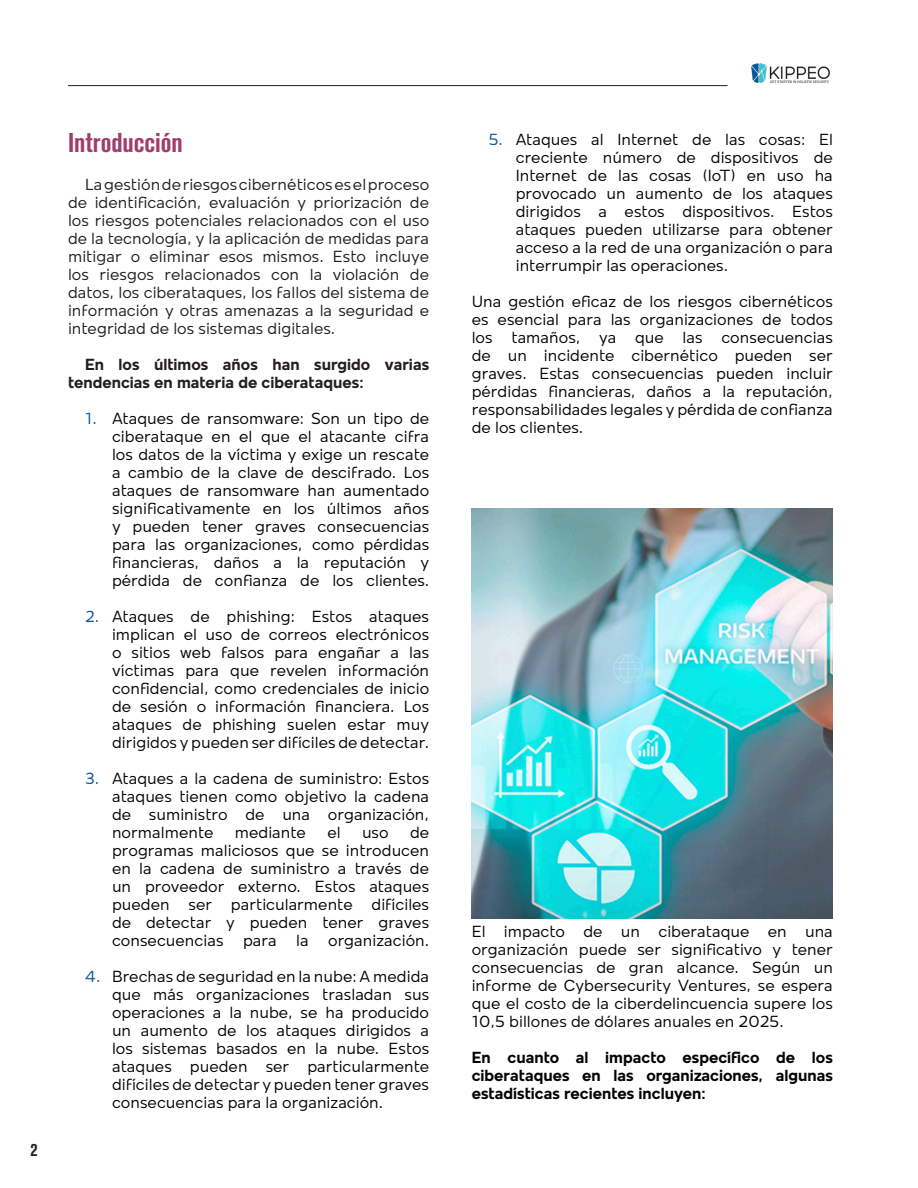
<style>
.page{position:relative;width:918px;height:1188px;background:#fff}
.page>*{position:absolute;margin:0;border:0;box-sizing:border-box;transform-origin:0 0}
.t1{font:700 condensed 27px "Akzidenz Grotesk BQ";color:#a13d6a}
.t2{font:700 condensed 18px "Akzidenz Grotesk BQ";color:#231f20}
.t3{font:16.5px/18px "Mollen Personal Use";color:#040503;text-align:justify}
.t4{font:16.5px/18px "Mollen Personal Use";color:#231f20;text-align:justify}
.t5{font:700 16.5px/18px "Mollen Personal Use";color:#040503;text-align:justify}
.t6{font:700 16.5px/18px "Mollen Personal Use";color:#231f20}
.s1{color:#0b579b}
</style>
<div class="page">
<hr style="left:68px;top:85px;width:660px;height:1px;background:#231f20">
<img style="left:751px;top:63px;width:79px;height:21px">
<img style="left:472px;top:508px;width:361px;height:410px">
<p class="t2" style="left:30px;top:1140px;width:9px">2</p>
<p class="t1" style="left:68px;top:127px;width:116px">Introducción</p>
<p class="t4" style="left:68px;top:175px;width:363px;text-indent:17px">La gestión de riesgos cibernéticos es el proceso de identificación, evaluación y priorización de los riesgos potenciales relacionados con el uso de la tecnología, y la aplicación de medidas para mitigar o eliminar esos mismos. Esto incluye los riesgos relacionados con la violación de datos, los ciberataques, los fallos del sistema de información y otras amenazas a la seguridad e integridad de los sistemas digitales.</p>
<p class="t6" style="left:68px;top:355px;width:363px;text-indent:17px">En los últimos años han surgido varias tendencias en materia de ciberataques:</p>
<p class="t3" style="left:112px;top:409px;width:319px;text-indent:-27px"><span class="s1">1.</span> Ataques de ransomware: Son un tipo de ciberataque en el que el atacante cifra los datos de la víctima y exige un rescate a cambio de la clave de descifrado. Los ataques de ransomware han aumentado significativamente en los últimos años y pueden tener graves consecuencias para las organizaciones, como pérdidas financieras, daños a la reputación y pérdida de confianza de los clientes.</p>
<p class="t3" style="left:112px;top:607px;width:319px;text-indent:-27px"><span class="s1">2.</span> Ataques de phishing: Estos ataques implican el uso de correos electrónicos o sitios web falsos para engañar a las víctimas para que revelen información confidencial, como credenciales de inicio de sesión o información financiera. Los ataques de phishing suelen estar muy dirigidos y pueden ser difíciles de detectar.</p>
<p class="t3" style="left:112px;top:769px;width:319px;text-indent:-27px"><span class="s1">3.</span> Ataques a la cadena de suministro: Estos ataques tienen como objetivo la cadena de suministro de una organización, normalmente</p>
<p class="t3" style="left:112px;top:823px;width:319px;text-indent:298px">de programas maliciosos que se introducen en la cadena de suministro a través de un proveedor externo. Estos ataques pueden ser particularmente difíciles de detectar y pueden tener graves consecuencias para la organización.</p>
<p class="t3" style="left:112px;top:967px;width:319px;text-indent:-27px"><span class="s1">4.</span> Brechas de seguridad en la nube: A medida que más organizaciones trasladan sus operaciones a la nube, se ha producido un aumento de los ataques dirigidos a los sistemas basados en la nube. Estos ataques pueden ser particularmente difíciles de detectar y pueden tener graves consecuencias para la organización.</p>
<p class="t3" style="left:235px;top:823px;width:73px">mediante</p>
<p class="t3" style="left:327px;top:823px;width:15px">el</p>
<p class="t3" style="left:362px;top:823px;width:28px">uso</p>
<p class="t3" style="left:516px;top:131px;width:319px;text-indent:-27px"><span class="s1">5.</span> Ataques al Internet de las cosas: El creciente número de dispositivos de Internet de las cosas (IoT) en uso ha provocado un aumento de los ataques dirigidos a estos dispositivos. Estos ataques pueden utilizarse para obtener acceso a la red de una organización o para interrumpir las operaciones.</p>
<p class="t3" style="left:472px;top:293px;width:363px">Una gestión eficaz de los riesgos cibernéticos es esencial para las organizaciones de todos los tamaños, ya que las consecuencias de un incidente cibernético pueden ser graves. Estas consecuencias pueden incluir pérdidas financieras, daños a la reputación, responsabilidades legales y pérdida de confianza de los clientes.</p>
<p class="t3" style="left:472px;top:923px;width:363px">El impacto de un ciberataque en una organización puede ser significativo y tener consecuencias de gran alcance. Según un informe de Cybersecurity Ventures, se espera que el costo de la ciberdelincuencia supere los 10,5 billones de dólares anuales en 2025.</p>
<p class="t5" style="left:472px;top:1049px;width:363px">En cuanto al impacto específico de los ciberataques en las organizaciones, algunas estadísticas recientes incluyen:</p>
</div>
